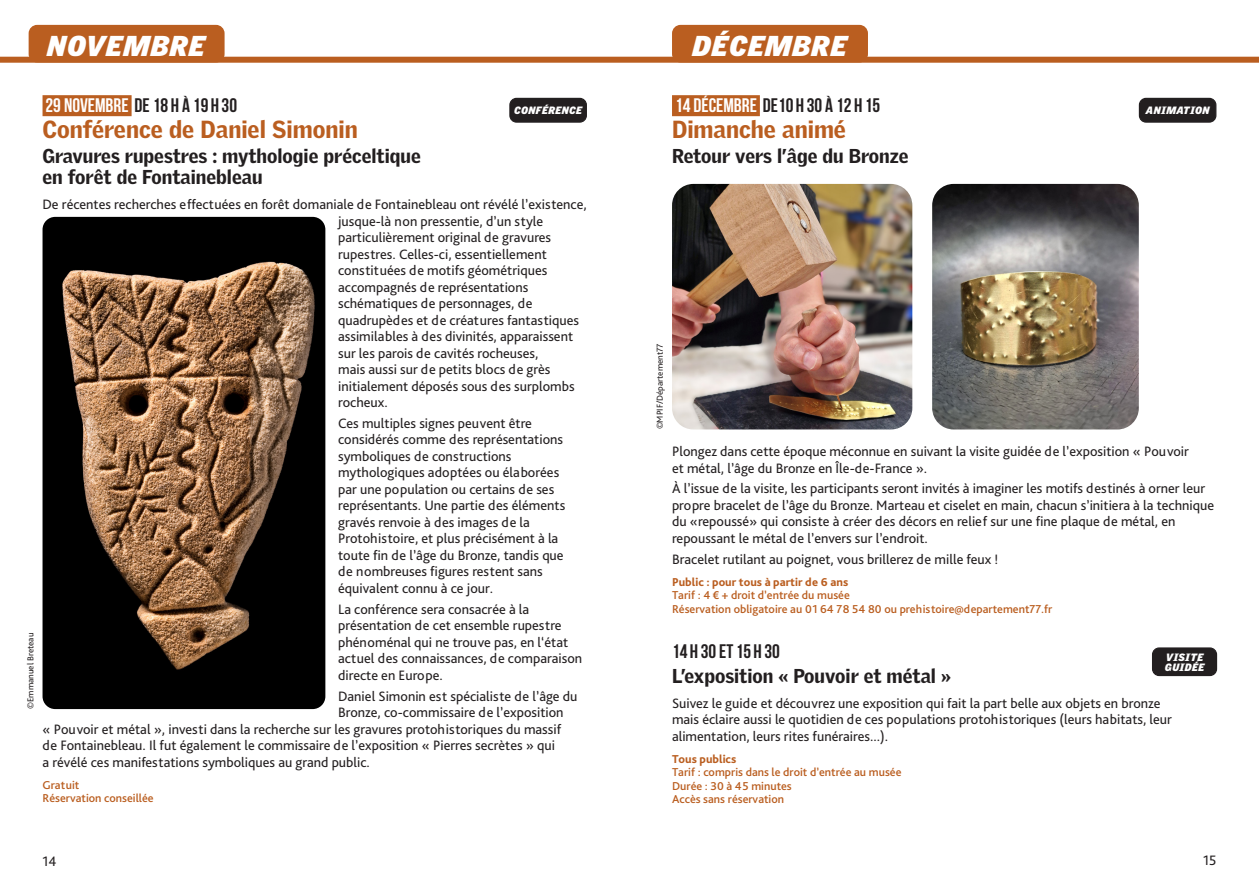
<style>
.page{position:relative;width:1259px;height:893px;background:#fff}
.page>*{position:absolute;margin:0;border:0;box-sizing:border-box;transform-origin:0 0}
.t1{font:italic 900 27.9px "Griffith Gothic";letter-spacing:.04em;color:#fff}
.t2{font:900 24px "Griffith Gothic";color:#ba5e20}
.t3{font:900 19.5px/21px "Griffith Gothic";color:#231f20}
.t4{font:700 19.5px "Bebas Neue";color:#231f20}
.t5{font:700 19.5px "Bebas Neue";letter-spacing:.06em;color:#231f20}
.t6{font:14.25px/16.5px "Bliss Pro";color:#231f20}
.t7{font:500 12px/13.5px "Bliss Pro";color:#ba5e20}
.t8{font:italic 900 10.35px/10.5px "Griffith Gothic";letter-spacing:.04em;color:#fff}
.t9{font:9px "Bliss Pro";color:#231f20}
.s1{color:#fff}
.s2{font-weight:800}
</style>
<div class="page">
<div style="left:43px;top:95px;width:89px;height:21px;background:#ba5e20"></div>
<div style="left:672px;top:95px;width:88px;height:21px;background:#ba5e20"></div>
<div style="left:672px;top:25px;width:196px;height:38px;background:#ba5e20;border-radius:9px"></div>
<div style="left:29px;top:25px;width:196px;height:38px;background:#ba5e20;border-radius:9px"></div>
<div style="left:0;top:57px;width:1259px;height:6px;background:#ba5e20"></div>
<div style="left:1139px;top:98px;width:76px;height:24px;background:#231f20;border-radius:7px"></div>
<div style="left:1138px;top:98px;width:78px;height:25px;border:1px solid #231f20;border-radius:7px"></div>
<div style="left:1152px;top:648px;width:64px;height:27px;background:#231f20;border-radius:7px"></div>
<div style="left:1152px;top:647px;width:65px;height:29px;border:1px solid #231f20;border-radius:7px"></div>
<div style="left:510px;top:98px;width:76px;height:24px;background:#231f20;border-radius:7px"></div>
<div style="left:509px;top:98px;width:78px;height:25px;border:1px solid #231f20;border-radius:7px"></div>
<img style="left:43px;top:217px;width:282px;height:492px">
<img style="left:672px;top:184px;width:240px;height:245px">
<img style="left:932px;top:184px;width:206px;height:245px">
<p class="t1" style="left:47px;top:29px;width:159px">NOVEMBRE</p>
<p class="t1" style="left:692px;top:29px;width:156px">DÉCEMBRE</p>
<p class="t9" style="left:25px;top:709px;width:78px;rotate:-90deg">©Emmanuel Breteau</p>
<p class="t4" style="left:46px;top:95px;width:193px"><span class="s1">29 NOVEMBRE</span> DE 18 H À 19 H 30</p>
<p class="t2" style="left:43px;top:115px;width:317px">Conférence de Daniel Simonin</p>
<p class="t3" style="left:43px;top:146px;width:380px">Gravures rupestres : mythologie préceltique en forêt de Fontainebleau</p>
<p class="t6" style="left:338px;top:196px;width:250px;text-indent:-296px">De récentes recherches effectuées en forêt domaniale de Fontainebleau ont révélé l’existence, jusque-là non pressentie, d’un style particulièrement original de gravures rupestres. Celles-ci, essentiellement constituées de motifs géométriques accompagnés de représentations schématiques de personnages, de quadrupèdes et de créatures fantastiques assimilables à des divinités, apparaissent sur les parois de cavités rocheuses,<br>mais aussi sur de petits blocs de grès initialement déposés sous des surplombs rocheux.</p>
<p class="t6" style="left:338px;top:415px;width:229px">Ces multiples signes peuvent être considérés comme des représentations symboliques de constructions mythologiques adoptées ou élaborées par une population ou certains de ses représentants. Une partie des éléments gravés renvoie à des images de la Protohistoire, et plus précisément à la toute fin de l’âge du Bronze, tandis que de nombreuses figures restent sans équivalent connu à ce jour.</p>
<p class="t6" style="left:338px;top:600px;width:245px">La conférence sera consacrée à la présentation de cet ensemble rupestre phénoménal qui ne trouve pas, en l‘état actuel des connaissances, de comparaison directe en Europe.</p>
<p class="t6" style="left:338px;top:687px;width:241px">Daniel Simonin est spécialiste de l’âge du</p>
<p class="t6" style="left:338px;top:704px;width:227px">Bronze, co-commissaire de l’exposition</p>
<p class="t6" style="left:43px;top:720px;width:520px">« Pouvoir et métal », investi dans la recherche sur les gravures protohistoriques du massif</p>
<p class="t6" style="left:43px;top:737px;width:514px">de Fontainebleau. Il fut également le commissaire de l’exposition « Pierres secrètes » qui</p>
<p class="t6" style="left:43px;top:753px;width:329px">a révélé ces manifestations symboliques au grand public.</p>
<p class="t7" style="left:43px;top:777px;width:113px">Gratuit<br>Réservation conseillée</p>
<p class="t8" style="left:514px;top:105px;width:69px">CONFÉRENCE</p>
<p class="t4" style="left:675px;top:95px;width:207px"><span class="s1">14 DÉCEMBRE</span> DE10 H 30 À 12 H 15</p>
<p class="t2" style="left:672px;top:115px;width:175px">Dimanche animé</p>
<p class="t3" style="left:672px;top:146px;width:238px">Retour vers l’âge du Bronze</p>
<p class="t9" style="left:654px;top:429px;width:88px;rotate:-90deg">©MPIF/Département77</p>
<p class="t8" style="left:1146px;top:105px;width:65px">ANIMATION</p>
<p class="t6" style="left:672px;top:443px;width:518px">Plongez dans cette époque méconnue en suivant la visite guidée de l’exposition « Pouvoir et métal, l’âge du Bronze en Île-de-France ».</p>
<p class="t6" style="left:672px;top:480px;width:543px">À l’issue de la visite, les participants seront invités à imaginer les motifs destinés à orner leur propre bracelet de l’âge du Bronze. Marteau et ciselet en main, chacun s’initiera à la technique du «repoussé» qui consiste à créer des décors en relief sur une fine plaque de métal, en repoussant le métal de l’envers sur l’endroit.</p>
<p class="t6" style="left:672px;top:550px;width:328px">Bracelet rutilant au poignet, vous brillerez de mille feux !</p>
<p class="t7" style="left:672px;top:575px;width:382px"><span class="s2">Public : pour tous à partir de 6 ans<br></span>Tarif : 4 € + droit d’entrée du musée<br>Réservation obligatoire au 01 64 78 54 80 ou prehistoire@departement77.fr</p>
<p class="t5" style="left:672px;top:640px;width:109px">14H30 ET15H30</p>
<p class="t3" style="left:672px;top:665px;width:280px">L’exposition « Pouvoir et métal »</p>
<p class="t6" style="left:672px;top:695px;width:501px">Suivez le guide et découvrez une exposition qui fait la part belle aux objets en bronze mais éclaire aussi le quotidien de ces populations protohistoriques (leurs habitats, leur alimentation, leurs rites funéraires...).</p>
<p class="t7" style="left:672px;top:752px;width:231px"><span class="s2">Tous publics<br></span>Tarif : compris dans le droit d’entrée au musée<br>Durée : 30 à 45 minutes<br>Accès sans réservation</p>
<p class="t8" style="left:1165px;top:652px;width:41px">VISITE<br>GUIDÉE</p>
<p class="t6" style="left:43px;top:852px;width:15px">14</p>
<p class="t6" style="left:1203px;top:851px;width:15px">15</p>
</div>
